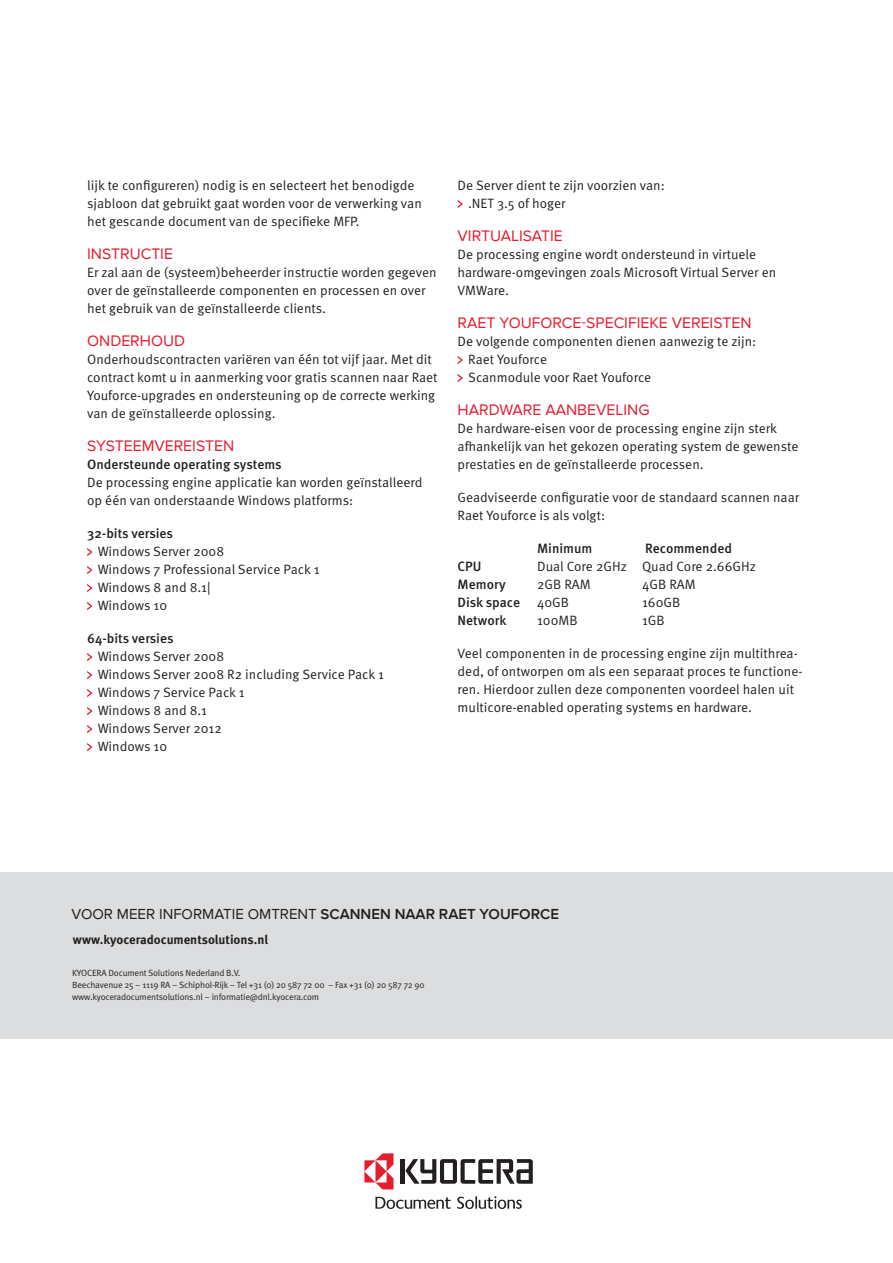
<style>
.page{position:relative;width:893px;height:1263px;background:#fff}
.page>*{position:absolute;margin:0;border:0;box-sizing:border-box;transform-origin:0 0}
.Zwischen-HL_2_8_5pt{font:15.75px "Proxima Nova";color:#e41d2f}
.Bulletpoint_1{font:15.75px "Proxima Nova";color:#e41d2f}
.Zwischen-HL_1_14pt{font:15px "Proxima Nova";color:#231f20}
.Zwischen-HL_2_8_5pt-2{font:13.5px/18px "Meta Pro Norm";color:#231f20}
.Bulletpoint_1-2{font:13.5px/18px "Meta Pro Norm";color:#231f20}
.Bulletpoint_1-3{font:500 13.5px "Meta Pro";color:#231f20}
.HL{font:700 12.75px "Meta Pro";color:#231f20}
.t1{font:9px/12px "Meta Pro Norm";letter-spacing:-.02em;color:#231f20}
.s1{font-family:"Meta Pro";font-weight:500}
.s2{font-weight:600}
</style>
<div class="page">
<hr style="left:401px;top:1159px;width:4px;height:25px;background:#231f20">
<svg style="left:405px;top:1159px;width:128px;height:25px"></svg>
<svg style="left:364px;top:1153px;width:29px;height:36px"></svg>
<svg style="left:457px;top:1196px;width:65px;height:13px"></svg>
<svg style="left:375px;top:1197px;width:76px;height:12px"></svg>
<svg style="left:87px;top:548px;width:5px;height:8px"></svg>
<svg style="left:87px;top:566px;width:5px;height:8px"></svg>
<svg style="left:87px;top:584px;width:5px;height:8px"></svg>
<svg style="left:87px;top:602px;width:5px;height:8px"></svg>
<svg style="left:87px;top:653px;width:5px;height:8px"></svg>
<svg style="left:87px;top:671px;width:5px;height:8px"></svg>
<svg style="left:87px;top:689px;width:5px;height:8px"></svg>
<svg style="left:87px;top:707px;width:5px;height:8px"></svg>
<svg style="left:87px;top:725px;width:5px;height:8px"></svg>
<svg style="left:87px;top:743px;width:5px;height:8px"></svg>
<svg style="left:458px;top:200px;width:5px;height:8px"></svg>
<svg style="left:458px;top:356px;width:5px;height:8px"></svg>
<svg style="left:458px;top:374px;width:5px;height:8px"></svg>
<div style="left:0;top:872px;width:893px;height:167px;background:#dcdddf"></div>
<p class="Zwischen-HL_2_8_5pt-2" style="left:87px;top:176px;width:336px">lijk te configureren) nodig is en selecteert het benodigde sjabloon dat gebruikt gaat worden voor de verwerking van het gescande document van de specifieke MFP.</p>
<p class="Zwischen-HL_2_8_5pt" style="left:87px;top:245px;width:87px">INSTRUCTIE</p>
<p class="Zwischen-HL_2_8_5pt-2" style="left:87px;top:263px;width:351px">Er zal aan de (systeem)beheerder instructie worden gegeven over de geïnstalleerde componenten en processen en over het gebruik van de geïnstalleerde clients.</p>
<p class="Zwischen-HL_2_8_5pt" style="left:87px;top:332px;width:99px">ONDERHOUD</p>
<p class="Zwischen-HL_2_8_5pt-2" style="left:87px;top:350px;width:352px">Onderhoudscontracten variëren van één tot vijf jaar. Met dit contract komt u in aanmerking voor gratis scannen naar Raet Youforce-upgrades en ondersteuning op de correcte werking van de geïnstalleerde oplossing.</p>
<p class="Zwischen-HL_2_8_5pt" style="left:87px;top:437px;width:149px">SYSTEEMVEREISTEN</p>
<p class="Zwischen-HL_2_8_5pt-2" style="left:87px;top:455px;width:337px"><span class="s1">Ondersteunde operating systems<br></span>De processing engine applicatie kan worden geïnstalleerd op één van onderstaande Windows platforms:</p>
<p class="Bulletpoint_1-2" style="left:98px;top:524px;width:223px;text-indent:-10px"><span class="s1">32-bits versies<br></span>Windows Server 2008<br>Windows 7 Professional Service Pack 1<br>Windows 8 and 8.1|<br>Windows 10</p>
<p class="Bulletpoint_1-2" style="left:98px;top:629px;width:288px;text-indent:-10px"><span class="s1">64-bits versies<br></span>Windows Server 2008<br>Windows Server 2008 R2 including Service Pack 1<br>Windows 7 Service Pack 1<br>Windows 8 and 8.1<br>Windows Server 2012<br>Windows 10</p>
<p class="Bulletpoint_1-2" style="left:468px;top:176px;width:198px;text-indent:-10px">De Server dient te zijn voorzien van: .NET 3.5 of hoger</p>
<p class="Bulletpoint_1" style="left:458px;top:227px;width:107px">VIRTUALISATIE</p>
<p class="Bulletpoint_1-2" style="left:458px;top:245px;width:320px">De processing engine wordt ondersteund in virtuele hardware-omgevingen zoals Microsoft Virtual Server en<br>VMWare.</p>
<p class="Zwischen-HL_2_8_5pt" style="left:458px;top:314px;width:295px">RAET YOUFORCE-SPECIFIEKE VEREISTEN</p>
<p class="Zwischen-HL_2_8_5pt-2" style="left:468px;top:332px;width:289px;text-indent:-11px">De volgende componenten dienen aanwezig te zijn:<br>Raet Youforce<br>Scanmodule voor Raet Youforce</p>
<p class="Zwischen-HL_2_8_5pt" style="left:458px;top:401px;width:193px">HARDWARE AANBEVELING</p>
<p class="Zwischen-HL_2_8_5pt-2" style="left:458px;top:419px;width:342px">De hardware-eisen voor de processing engine zijn sterk afhankelijk van het gekozen operating system de gewenste prestaties en de geïnstalleerde processen.</p>
<p class="Bulletpoint_1-2" style="left:458px;top:488px;width:343px">Geadviseerde configuratie voor de standaard scannen naar<br>Raet Youforce is als volgt:</p>
<p class="Bulletpoint_1-3" style="left:537px;top:538px;width:57px">Minimum</p>
<p class="Bulletpoint_1-3" style="left:645px;top:538px;width:88px">Recommended</p>
<p class="Bulletpoint_1-3" style="left:458px;top:556px;width:25px">CPU</p>
<p class="Bulletpoint_1-2" style="left:537px;top:557px;width:220px">Dual Core 2GHz Quad Core 2.66GHz</p>
<p class="Bulletpoint_1-3" style="left:458px;top:574px;width:50px">Memory</p>
<p class="Bulletpoint_1-2" style="left:537px;top:575px;width:55px">2GB RAM</p>
<p class="Bulletpoint_1-2" style="left:642px;top:575px;width:55px">4GB RAM</p>
<p class="Bulletpoint_1-3" style="left:458px;top:592px;width:64px">Disk space</p>
<p class="Bulletpoint_1-2" style="left:537px;top:593px;width:33px">40GB</p>
<p class="Bulletpoint_1-2" style="left:642px;top:593px;width:40px">160GB</p>
<p class="Bulletpoint_1-3" style="left:458px;top:610px;width:50px">Network</p>
<p class="Bulletpoint_1-2" style="left:537px;top:611px;width:42px">100MB</p>
<p class="Bulletpoint_1-2" style="left:642px;top:611px;width:24px">1GB</p>
<p class="Bulletpoint_1-2" style="left:458px;top:644px;width:346px">Veel componenten in de processing engine zijn multithrea&shy;ded, of ontworpen om als een separaat proces te functione&shy;ren. Hierdoor zullen deze componenten voordeel halen uit multicore-enabled operating systems en hardware.</p>
<p class="Zwischen-HL_1_14pt" style="left:71px;top:906px;width:489px">VOOR MEER INFORMATIE OMTRENT <span class="s2">SCANNEN NAAR RAET YOUFORCE</span></p>
<p class="HL" style="left:73px;top:929px;width:197px">www.kyoceradocumentsolutions.nl</p>
<p class="t1" style="left:72px;top:967px;width:354px">KYOCERA Document Solutions Nederland B.V.<br>Beechavenue 25 – 1119 RA – Schiphol-Rijk – Tel +31 (0) 20 587 72 00 – Fax +31 (0) 20 587 72 90</p>
<p class="t1" style="left:72px;top:991px;width:249px">www.kyoceradocumentsolutions.nl – informatie@dnl.kyocera.com</p>
</div>
